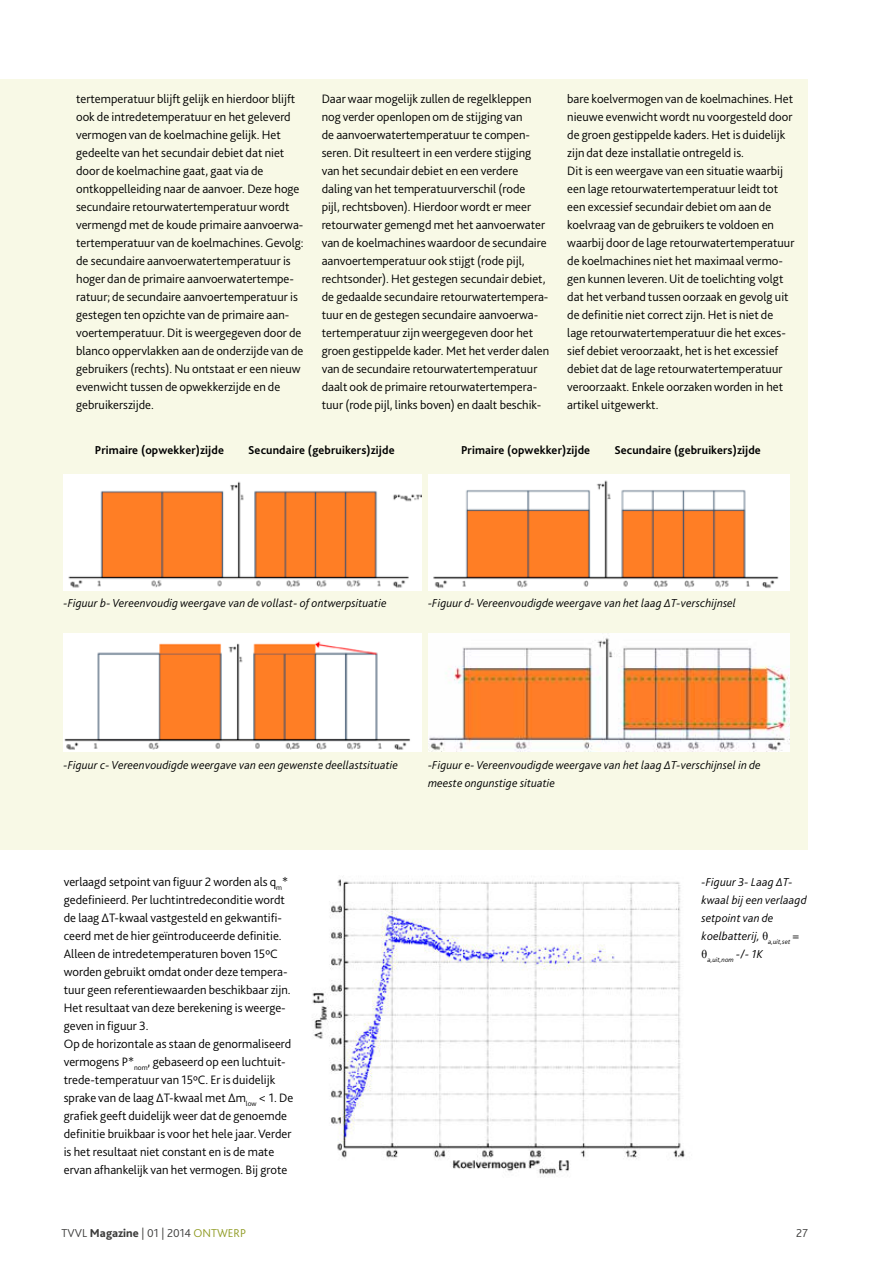
<style>
.page{position:relative;width:893px;height:1263px;background:#fff}
.page>*{position:absolute;margin:0;border:0;box-sizing:border-box;transform-origin:0 0}
.t1{font:300 12.75px/18px "Bliss 2";color:#000}
.t2{font:italic 300 12px/18px "Bliss 2";letter-spacing:.01em;color:#000}
.t3{font:700 12px "Bliss 2";letter-spacing:.01em;color:#000}
.t4{font:300 12px "Bliss 2";color:#3c3c3b}
.t5{font:italic 300 6.9px "Bliss 2";letter-spacing:.01em;color:#000}
.s1{font-family:"Times New Roman";font-weight:400;font-style:normal}
.s2{font-weight:800}
.s3{color:#919c26}
</style>
<div class="page">
<div style="left:0;top:79px;width:808px;height:771px;background:#f8f9e6"></div>
<img style="left:63px;top:474px;width:359px;height:117px">
<img style="left:63px;top:633px;width:359px;height:118px">
<img style="left:428px;top:474px;width:361px;height:116px">
<img style="left:428px;top:633px;width:361px;height:118px">
<img style="left:312px;top:879px;width:373px;height:296px">
<p class="t1" style="left:76px;top:91px;width:229px">tertemperatuur blijft gelijk en hierdoor blijft ook de intredetemperatuur en het geleverd vermogen van de koelmachine gelijk. Het gedeelte van het secundair debiet dat niet door de koelmachine gaat, gaat via de ontkoppelleiding naar de aanvoer. Deze hoge secundaire retourwatertemperatuur wordt vermengd met de koude primaire aanvoerwa&shy;tertemperatuur van de koelmachines. Gevolg: de secundaire aanvoerwatertemperatuur is hoger dan de primaire aanvoerwatertempe&shy;ratuur; de secundaire aanvoertemperatuur is gestegen ten opzichte van de primaire aan&shy;voertemperatuur. Dit is weergegeven door de blanco oppervlakken aan de onderzijde van de gebruikers (rechts). Nu ontstaat er een nieuw evenwicht tussen de opwekkerzijde en de gebruikerszijde.</p>
<p class="t1" style="left:322px;top:91px;width:229px">Daar waar mogelijk zullen de regelkleppen nog verder openlopen om de stijging van<br>de aanvoerwatertemperatuur te compen&shy;seren. Dit resulteert in een verdere stijging van het secundair debiet en een verdere daling van het temperatuurverschil (rode<br>pijl, rechtsboven). Hierdoor wordt er meer retourwater gemengd met het aanvoerwater van de koelmachines waardoor de secundaire aanvoertemperatuur ook stijgt (rode pijl, rechtsonder). Het gestegen secundair debiet, de gedaalde secundaire retourwatertempera&shy;tuur en de gestegen secundaire aanvoerwa&shy;tertemperatuur zijn weergegeven door het groen gestippelde kader. Met het verder dalen van de secundaire retourwatertemperatuur daalt ook de primaire retourwatertempera&shy;tuur (rode pijl, links boven) en daalt beschik-</p>
<p class="t1" style="left:567px;top:91px;width:229px">bare koelvermogen van de koelmachines. Het nieuwe evenwicht wordt nu voorgesteld door de groen gestippelde kaders. Het is duidelijk zijn dat deze installatie ontregeld is.<br>Dit is een weergave van een situatie waarbij een lage retourwatertemperatuur leidt tot een excessief secundair debiet om aan de koelvraag van de gebruikers te voldoen en waarbij door de lage retourwatertemperatuur de koelmachines niet het maximaal vermo&shy;gen kunnen leveren. Uit de toelichting volgt dat het verband tussen oorzaak en gevolg uit de definitie niet correct zijn. Het is niet de lage retourwatertemperatuur die het exces&shy;sief debiet veroorzaakt, het is het excessief debiet dat de lage retourwatertemperatuur veroorzaakt. Enkele oorzaken worden in het artikel uitgewerkt.</p>
<p class="t3" style="left:95px;top:445px;width:131px">Primaire (opwekker)zijde</p>
<p class="t3" style="left:248px;top:445px;width:148px">Secundaire (gebruikers)zijde</p>
<p class="t3" style="left:461px;top:445px;width:131px">Primaire (opwekker)zijde</p>
<p class="t3" style="left:614px;top:445px;width:148px">Secundaire (gebruikers)zijde</p>
<p class="t2" style="left:63px;top:595px;width:325px">-Figuur b- Vereenvoudig weergave van de vollast- of ontwerpsituatie</p>
<p class="t2" style="left:428px;top:595px;width:309px">-Figuur d- Vereenvoudigde weergave van het laag ∆T-verschijnsel</p>
<p class="t2" style="left:63px;top:757px;width:336px">-Figuur c- Vereenvoudigde weergave van een gewenste deellastsituatie</p>
<p class="t2" style="left:428px;top:757px;width:334px">-Figuur e- Vereenvoudigde weergave van het laag ∆T-verschijnsel in de meeste ongunstige situatie</p>
<p class="t1" style="left:64px;top:874px;width:231px">verlaagd setpoint van figuur 2 worden als q<sub>m</sub>* gedefinieerd. Per luchtintredeconditie wordt de laag ∆T-kwaal vastgesteld en gekwantifi&shy;ceerd met de hier geïntroduceerde definitie.<br>Alleen de intredetemperaturen boven 15ºC worden gebruikt omdat onder deze tempera&shy;tuur geen referentiewaarden beschikbaar zijn.<br>Het resultaat van deze berekening is weerge&shy;geven in figuur 3.<br>Op de horizontale as staan de genormaliseerd vermogens P*<sub>nom</sub>, gebaseerd op een luchtuit&shy;trede-temperatuur van 15ºC. Er is duidelijk sprake van de laag ∆T-kwaal met ∆m<sub>low</sub> &lt; 1. De grafiek geeft duidelijk weer dat de genoemde definitie bruikbaar is voor het hele jaar. Verder is het resultaat niet constant en is de mate ervan afhankelijk van het vermogen. Bij grote</p>
<p class="t2" style="left:702px;top:874px;width:106px">-Figuur 3- Laag ∆T&shy;kwaal bij een verlaagd setpoint van de koelbatterij, <span class="s1">θ</span><sub>a,uit,set</sub> =</p>
<p class="t5" style="left:702px;top:957px;width:63px"><sup>θ</sup>a,uit,nom <sup>-/-</sup> <sup>1K</sup></p>
<p class="t4" style="left:62px;top:1228px;width:186px">TVVL <span class="s2">Magazine</span> | 01 | 2014 <span class="s3">ONTWERP</span></p>
<p class="t4" style="left:796px;top:1228px;width:13px">27</p>
</div>
